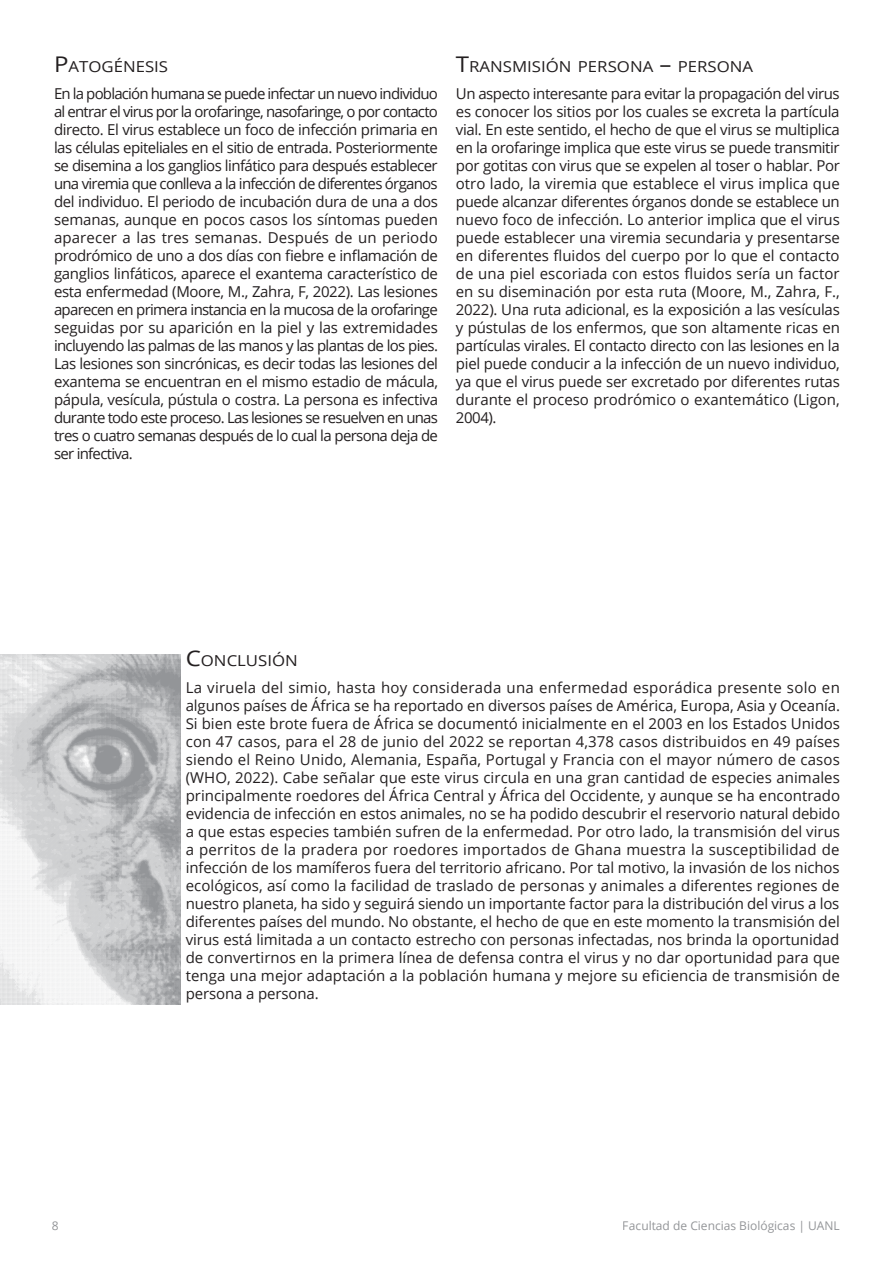
<style>
.page{position:relative;width:893px;height:1263px;background:#fff}
.page>*{position:absolute;margin:0;border:0;box-sizing:border-box;transform-origin:0 0}
.t1{font:15.15px "Open Sans";color:#231f20;scale:1.11 1}
.t2{font:15px/18px "Open Sans";color:#231f20;text-align:justify}
.t3{font:12px "Open Sans";color:#939598}
.s1{font-size:21.6px}
</style>
<div class="page">
<img style="left:0;top:655px;width:180px;height:349px">
<h2 class="t1" style="left:54px;top:56px;width:104px"><span class="s1">P</span>ATOGÉNESIS</h2>
<p class="t2" style="left:54px;top:85px;width:386px">En la población humana se puede infectar un nuevo individuo al entrar el virus por la orofaringe, nasofaringe, o por contacto directo. El virus establece un foco de infección primaria en las células epiteliales en el sitio de entrada. Posteriormente se disemina a los ganglios linfático para después establecer una viremia que conlleva a la infección de diferentes órganos del individuo. El periodo de incubación dura de una a dos semanas, aunque en pocos casos los síntomas pueden aparecer a las tres semanas. Después de un periodo prodrómico de uno a dos días con fiebre e inflamación de ganglios linfáticos, aparece el exantema característico de esta enfermedad (Moore, M., Zahra, F, 2022). Las lesiones aparecen en primera instancia en la mucosa de la orofaringe seguidas por su aparición en la piel y las extremidades incluyendo las palmas de las manos y las plantas de los pies.<br>Las lesiones son sincrónicas, es decir todas las lesiones del exantema se encuentran en el mismo estadio de mácula, pápula, vesícula, pústula o costra. La persona es infectiva durante todo este proceso. Las lesiones se resuelven en unas tres o cuatro semanas después de lo cual la persona deja de ser infectiva.</p>
<h2 class="t1" style="left:456px;top:56px;width:269px"><span class="s1">T</span>RANSMISIÓN PERSONA <span class="s1">–</span> PERSONA</h2>
<p class="t2" style="left:456px;top:85px;width:386px">Un aspecto interesante para evitar la propagación del virus es conocer los sitios por los cuales se excreta la partícula vial. En este sentido, el hecho de que el virus se multiplica en la orofaringe implica que este virus se puede transmitir por gotitas con virus que se expelen al toser o hablar. Por otro lado, la viremia que establece el virus implica que puede alcanzar diferentes órganos donde se establece un nuevo foco de infección. Lo anterior implica que el virus puede establecer una viremia secundaria y presentarse en diferentes fluidos del cuerpo por lo que el contacto de una piel escoriada con estos fluidos sería un factor en su diseminación por esta ruta (Moore, M., Zahra, F., 2022). Una ruta adicional, es la exposición a las vesículas y pústulas de los enfermos, que son altamente ricas en partículas virales. El contacto directo con las lesiones en la piel puede conducir a la infección de un nuevo individuo, ya que el virus puede ser excretado por diferentes rutas durante el proceso prodrómico o exantemático (Ligon, 2004).</p>
<h2 class="t1" style="left:186px;top:650px;width:103px"><span class="s1">C</span>ONCLUSIÓN</h2>
<p class="t2" style="left:186px;top:678px;width:656px">La viruela del simio, hasta hoy considerada una enfermedad esporádica presente solo en algunos países de África se ha reportado en diversos países de América, Europa, Asia y Oceanía.<br>Si bien este brote fuera de África se documentó inicialmente en el 2003 en los Estados Unidos con 47 casos, para el 28 de junio del 2022 se reportan 4,378 casos distribuidos en 49 países siendo el Reino Unido, Alemania, España, Portugal y Francia con el mayor número de casos (WHO, 2022). Cabe señalar que este virus circula en una gran cantidad de especies animales principalmente roedores del África Central y África del Occidente, y aunque se ha encontrado evidencia de infección en estos animales, no se ha podido descubrir el reservorio natural debido a que estas especies también sufren de la enfermedad. Por otro lado, la transmisión del virus a perritos de la pradera por roedores importados de Ghana muestra la susceptibilidad de infección de los mamíferos fuera del territorio africano. Por tal motivo, la invasión de los nichos ecológicos, así como la facilidad de traslado de personas y animales a diferentes regiones de nuestro planeta, ha sido y seguirá siendo un importante factor para la distribución del virus a los diferentes países del mundo. No obstante, el hecho de que en este momento la transmisión del virus está limitada a un contacto estrecho con personas infectadas, nos brinda la oportunidad de convertirnos en la primera línea de defensa contra el virus y no dar oportunidad para que tenga una mejor adaptación a la población humana y mejore su eficiencia de transmisión de persona a persona.</p>
<p class="t3" style="left:52px;top:1217px;width:8px">8</p>
<p class="t3" style="left:623px;top:1217px;width:219px">Facultad de Ciencias Biológicas | UANL</p>
</div>
